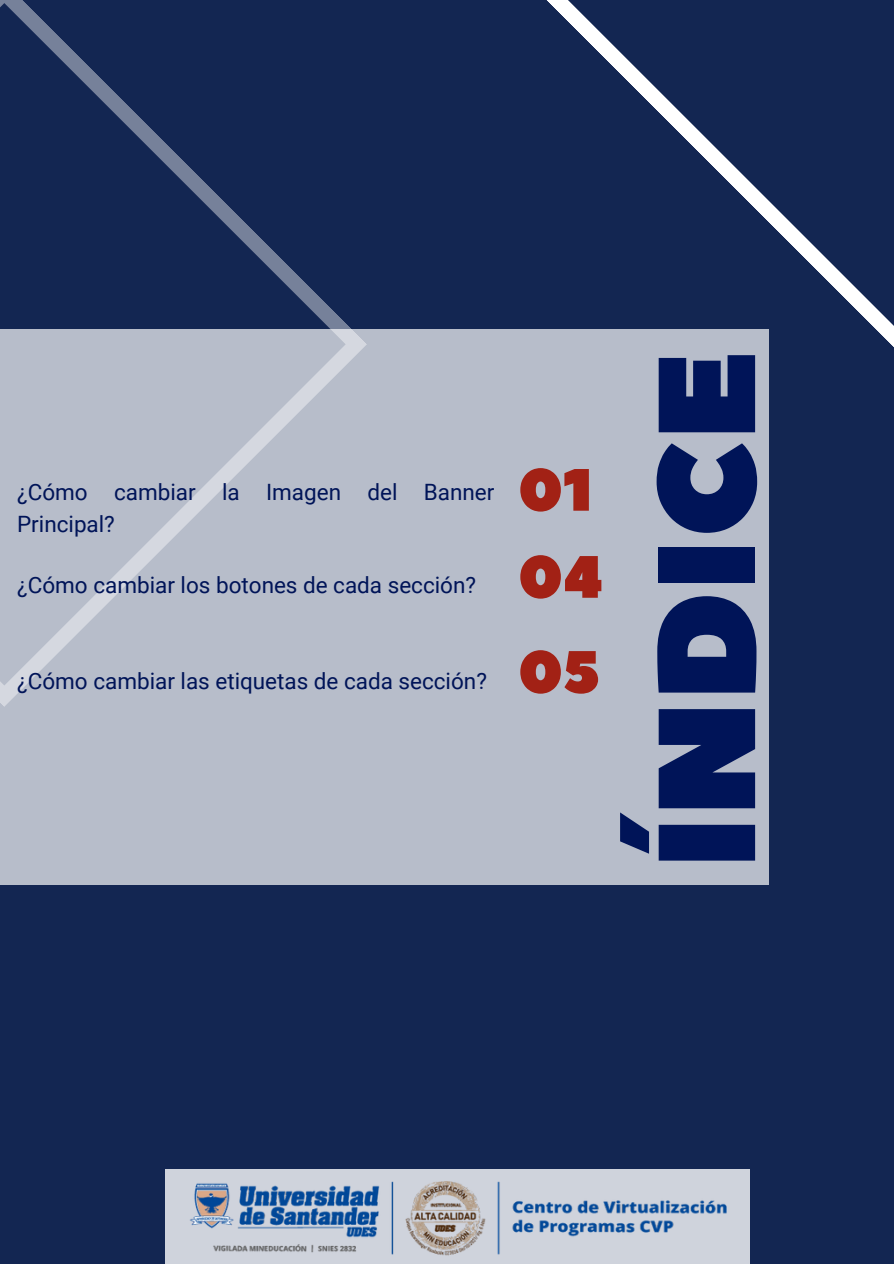
<style>
.page{position:relative;width:894px;height:1264px;background:#fff}
.page>*{position:absolute;margin:0;border:0;box-sizing:border-box;transform-origin:0 0}
.t1{font:137.7px "Peace Sans";color:#001458}
.t2{font:59.55px "Peace Sans";color:#a22115}
.t3{font:22.5px "Roboto";color:#001458}
</style>
<div class="page">
<div style="left:0;top:0;width:893px;height:1263px;background:#132652"></div>
<div style="left:165px;top:1169px;width:584px;height:94px;background:#cfd3dc"></div>
<svg style="left:0;top:0;width:367px;height:330px"></svg>
<div style="left:0;top:330px;width:768px;height:554px;background:#b7bdca"></div>
<svg style="left:542px;top:0;width:351px;height:359px"></svg>
<img style="left:190px;top:1181px;width:537px;height:75px">
<p class="t3" style="left:17px;top:479px;width:478px">¿Cómo cambiar la Imagen del Banner</p>
<p class="t3" style="left:17px;top:511px;width:99px">Principal?</p>
<p class="t3" style="left:17px;top:572px;width:460px">¿Cómo cambiar los botones de cada sección?</p>
<p class="t3" style="left:17px;top:668px;width:471px">¿Cómo cambiar las etiquetas de cada sección?</p>
<p class="t2" style="left:518px;top:450px;width:76px">01</p>
<p class="t2" style="left:518px;top:537px;width:86px">04</p>
<p class="t2" style="left:518px;top:632px;width:83px">05</p>
<h1 class="t1" style="left:615px;top:868px;width:519px;rotate:-90deg">ÍNDICE</h1>
</div>
